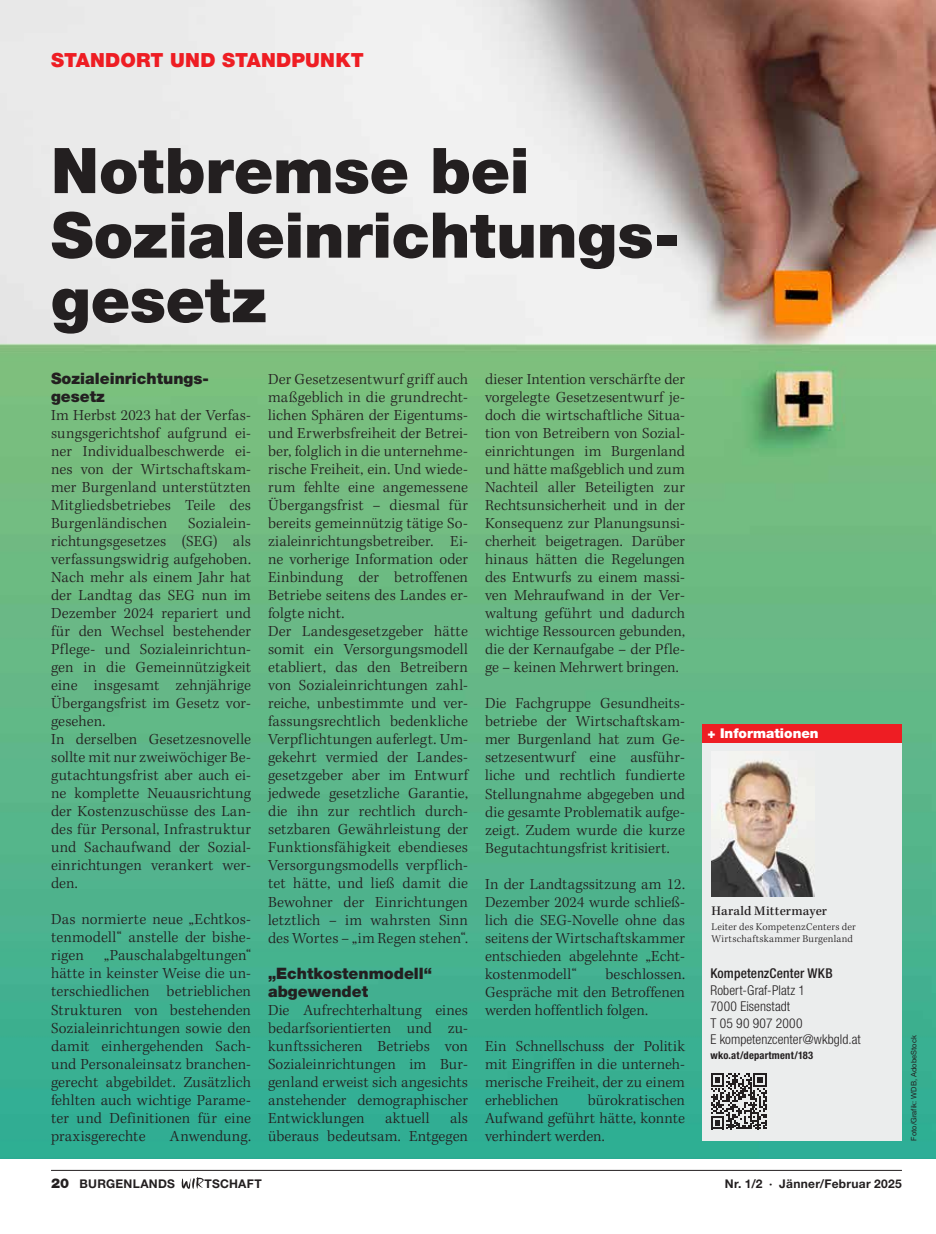
<style>
.page{position:relative;width:936px;height:1234px;background:#fff}
.page>*{position:absolute;margin:0;border:0;box-sizing:border-box;transform-origin:0 0}
.t1{font:900 63px/64.5px "Helvetica Neue";letter-spacing:-.005em;color:#231f20}
.t2{font:900 19.5px "Helvetica Neue";letter-spacing:.01em;color:#ee1d23}
.t3{font:300 15.75px/18px "Kepler Std";letter-spacing:.01em;color:#231f20;text-align:justify}
.t4{font:900 15.75px/18px "Helvetica Neue";color:#231f20}
.t5{font:300 condensed 13.5px/16.5px "Helvetica Neue";letter-spacing:.005em;color:#231f20}
.t6{font:500 condensed 13.5px "Helvetica Neue";letter-spacing:.01em;color:#231f20}
.t7{font:500 13.5px "Kepler Std";letter-spacing:.01em;color:#231f20}
.t8{font:900 13.5px "Helvetica Neue";color:#fff}
.t9{font:700 12px "Helvetica Neue";letter-spacing:.025em;color:#231f20}
.t10{font:300 10.5px/12.6px "Kepler Std";letter-spacing:.02em;color:#231f20}
.t11{font:700 condensed 10.5px "Helvetica Neue";letter-spacing:.02em;color:#231f20}
.t12{font:7.5px "Helvetica Neue";color:#231f20}
.s1{font-weight:900;font-size:13.5px}
</style>
<div class="page">
<img style="left:0;top:0;width:935px;height:1158px">
<div style="left:702px;top:733px;width:199px;height:407px;background:#ebeded"></div>
<div style="left:702px;top:724px;width:199px;height:18px;background:#ee1d23"></div>
<svg style="left:711px;top:1073px;width:56px;height:56px"></svg>
<img style="left:711px;top:751px;width:103px;height:145px">
<svg style="left:182px;top:1177px;width:22px;height:11px"></svg>
<hr style="left:51px;top:1169px;width:850px;height:1px;background:#231f20">
<p class="t2" style="left:51px;top:49px;width:314px">STANDORT UND STANDPUNKT</p>
<h1 class="t1" style="left:51px;top:138px;width:630px">Notbremse bei<br>Sozialeinrichtungs&shy;gesetz</h1>
<p class="t4" style="left:51px;top:369px;width:159px">Sozialeinrichtungs&shy;gesetz</p>
<p class="t3" style="left:51px;top:406px;width:201px">Im Herbst 2023 hat der Verfas&shy;sungsgerichtshof aufgrund ei&shy;ner Individualbeschwerde ei&shy;nes von der Wirtschaftskam&shy;mer Burgenland unterstützten Mitgliedsbetriebes Teile des Burgenländischen</p>
<p class="t3" style="left:51px;top:514px;width:201px;text-align:left;text-indent:137px">Sozialein&shy;richtungsgesetzes (SEG) als verfassungswidrig aufgehoben.<br>Nach mehr als einem Jahr hat der Landtag das SEG nun im<br>Dezember 2024 repariert und für den Wechsel bestehender<br>Pflege- und Sozialeinrichtun&shy;gen in die Gemeinnützigkeit eine insgesamt zehnjährige<br>Übergangsfrist im Gesetz vor&shy;gesehen.<br>In derselben Gesetzesnovelle sollte mit nur zweiwöchiger Be&shy;gutachtungsfrist aber auch ei&shy;ne komplette Neuausrichtung der Kostenzuschüsse des Lan&shy;des für Personal, Infrastruktur und Sachaufwand der Sozial&shy;einrichtungen verankert wer&shy;den.</p>
<p class="t3" style="left:51px;top:910px;width:201px">Das normierte neue „Echtkos&shy;tenmodell“ anstelle der bishe&shy;rigen</p>
<p class="t3" style="left:51px;top:946px;width:201px;text-indent:53px">„Pauschalabgeltungen“ hätte in keinster Weise die un&shy;terschiedlichen betrieblichen Strukturen von bestehenden Sozialeinrichtungen sowie den damit einhergehenden Sach&shy;und Personaleinsatz branchen&shy;gerecht abgebildet. Zusätzlich fehlten auch wichtige Parame&shy;ter und Definitionen für eine praxisgerechte</p>
<p class="t3" style="left:170px;top:1127px;width:83px">Anwendung.</p>
<p class="t3" style="left:268px;top:371px;width:201px;text-align:left">Der Gesetzesentwurf griff auch maßgeblich in die grundrecht&shy;lichen Sphären der Eigentums&shy;und Erwerbsfreiheit der Betrei&shy;ber, folglich in die unternehme&shy;rische Freiheit, ein. Und wiede&shy;rum fehlte eine angemessene<br>Übergangsfrist – diesmal für bereits gemeinnützig tätige So&shy;zialeinrichtungsbetreiber. Ei&shy;ne vorherige Information oder<br>Einbindung der betroffenen<br>Betriebe seitens des Landes er&shy;folgte nicht.<br>Der Landesgesetzgeber hätte somit ein Versorgungsmodell etabliert, das den Betreibern von Sozialeinrichtungen zahl&shy;reiche, unbestimmte und ver&shy;fassungsrechtlich bedenkliche<br>Verpflichtungen auferlegt. Um&shy;gekehrt vermied der Landes&shy;gesetzgeber aber im Entwurf jedwede gesetzliche Garantie, die ihn zur rechtlich durch&shy;setzbaren Gewährleistung der<br>Funktionsfähigkeit ebendieses<br>Versorgungsmodells verpflich&shy;tet hätte, und ließ damit die<br>Bewohner der Einrichtungen letztlich – im wahrsten Sinn des Wortes – „im Regen stehen“.</p>
<p class="t4" style="left:268px;top:963px;width:165px">„Echtkostenmodell“ abgewendet</p>
<p class="t3" style="left:268px;top:1001px;width:201px">Die Aufrechterhaltung eines bedarfsorientierten und zu&shy;kunftssicheren Betriebs von Sozialeinrichtungen im Bur&shy;genland erweist sich angesichts anstehender demographischer Entwicklungen</p>
<p class="t3" style="left:268px;top:1109px;width:201px;text-align:right">als<br>überaus bedeutsam. Entgegen</p>
<p class="t3" style="left:385px;top:1109px;width:46px">aktuell</p>
<p class="t3" style="left:485px;top:371px;width:201px">dieser Intention verschärfte der vorgelegte Gesetzesentwurf je&shy;doch die wirtschaftliche Situa&shy;tion von Betreibern von Sozial&shy;einrichtungen im Burgenland und hätte maßgeblich und zum Nachteil aller Beteiligten zur Rechtsunsicherheit und in der Konsequenz zur Planungsunsi&shy;cherheit beigetragen. Darüber hinaus hätten die Regelungen des Entwurfs zu einem massi&shy;ven Mehraufwand in der Ver&shy;waltung geführt und dadurch wichtige Ressourcen gebunden, die der Kernaufgabe – der Pfle&shy;ge – keinen Mehrwert bringen.</p>
<p class="t3" style="left:485px;top:695px;width:201px">Die Fachgruppe Gesundheits&shy;betriebe der Wirtschaftskam&shy;mer Burgenland hat zum Ge&shy;setzesentwurf eine ausführ&shy;liche und rechtlich fundierte Stellungnahme abgegeben und die gesamte Problematik aufge&shy;zeigt. Zudem wurde die kurze Begutachtungsfrist kritisiert.</p>
<p class="t3" style="left:485px;top:875px;width:201px">In der Landtagssitzung am 12.<br>Dezember 2024 wurde schließ&shy;lich die SEG-Novelle ohne das seitens der Wirtschaftskammer entschieden abgelehnte „Echt&shy;kostenmodell“</p>
<p class="t3" style="left:485px;top:965px;width:201px;text-indent:120px">beschlossen.<br>Gespräche mit den Betroffenen werden hoffentlich folgen.</p>
<p class="t3" style="left:485px;top:1037px;width:201px">Ein Schnellschuss der Politik mit Eingriffen in die unterneh&shy;merische Freiheit, der zu einem erheblichen</p>
<p class="t3" style="left:485px;top:1091px;width:201px;text-indent:103px">bürokratischen Aufwand geführt hätte, konnte verhindert werden.</p>
<p class="t8" style="left:707px;top:724px;width:113px">+ Informationen</p>
<p class="t7" style="left:711px;top:903px;width:117px">Harald Mittermayer</p>
<p class="t10" style="left:711px;top:920px;width:146px">Leiter des KompetenzCenters der<br>Wirtschaftskammer Burgenland</p>
<p class="t6" style="left:710px;top:965px;width:124px">KompetenzCenter WKB</p>
<p class="t5" style="left:710px;top:981px;width:152px">Robert-Graf-Platz 1<br>7000 Eisenstadt<br>T 05 90 907 2000<br>E kompetenzcenter@wkbgld.at</p>
<p class="t11" style="left:710px;top:1048px;width:104px">wko.at/department/183</p>
<p class="t12" style="left:909px;top:1140px;width:107px;rotate:-90deg">Foto/Grafik: WDB, AdobeStock</p>
<p class="t9" style="left:51px;top:1176px;width:125px"><span class="s1">20</span> BURGENLANDS</p>
<p class="t9" style="left:204px;top:1176px;width:59px">TSCHAFT</p>
<p class="t9" style="left:725px;top:1176px;width:178px">Nr. 1/2 · Jänner/Februar 2025</p>
</div>
